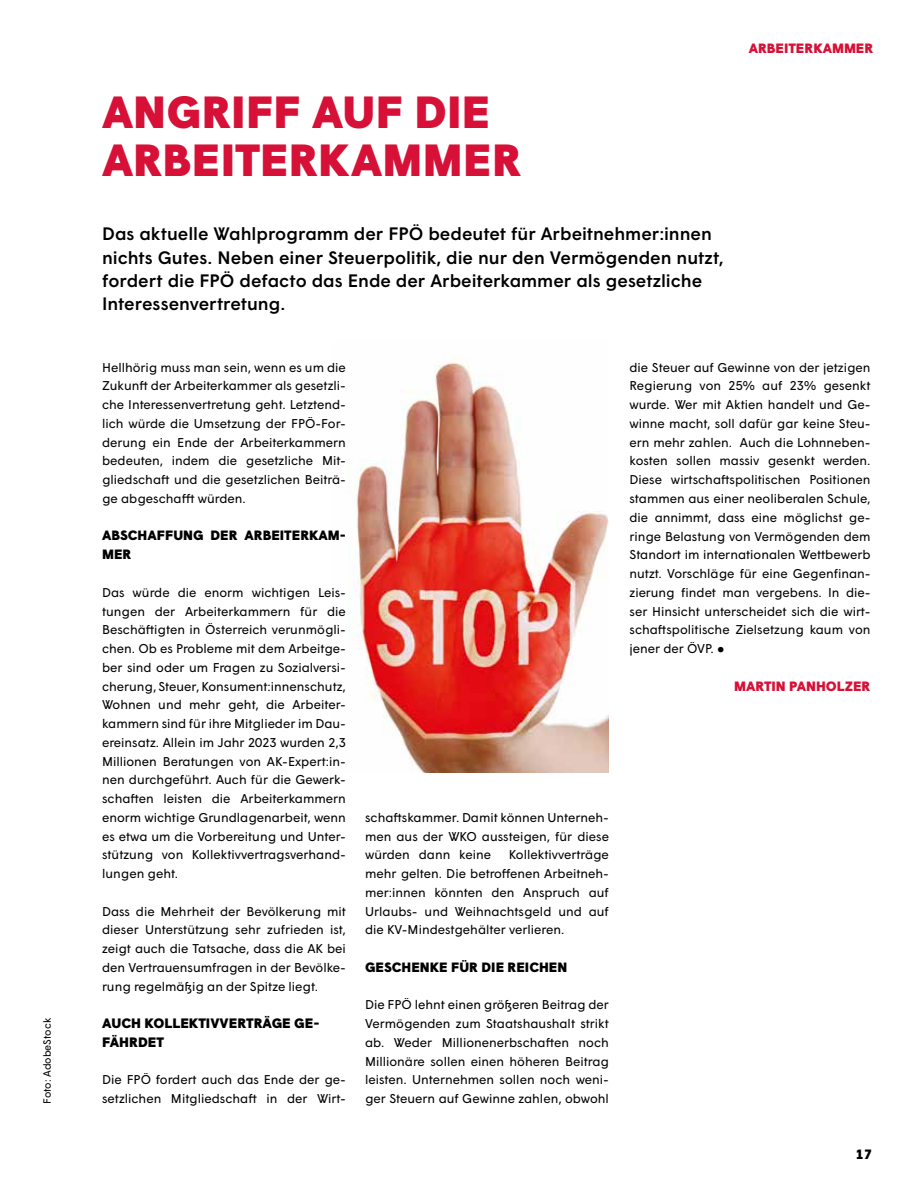
<style>
.page{position:relative;width:906px;height:1191px;background:#fff}
.page>*{position:absolute;margin:0;border:0;box-sizing:border-box;transform-origin:0 0}
.t1{font:900 45px/48px "Wigrum";letter-spacing:.005em;color:#d61036}
.t2{font:500 18px/23.2px "Wigrum";color:#000}
.t3{font:900 13.65px/18.8px "Wigrum";color:#000}
.t4{font:900 13.5px/18.8px "Wigrum";color:#000}
.t5{font:900 13.5px "Wigrum";color:#d61036}
.t6{font:12.75px/18.8px "Wigrum";color:#000;text-align:justify}
.t7{font:10.5px "Wigrum";color:#000}
.s1{font-weight:900;font-size:13.5px}
</style>
<div class="page">
<img style="left:355px;top:360px;width:254px;height:412px">
<p class="t7" style="left:39px;top:1103px;width:87px;rotate:-90deg">Foto: AdobeStock</p>
<h1 class="t1" style="left:102px;top:85px;width:421px">ANGRIFF AUF DIE<br>ARBEITERKAMMER</h1>
<h2 class="t2" style="left:102px;top:221px;width:623px">Das aktuelle Wahlprogramm der FPÖ bedeutet für Arbeitnehmer:innen nichts Gutes. Neben einer Steuerpolitik, die nur den Vermögenden nutzt, fordert die FPÖ defacto das Ende der Arbeiterkammer als gesetzliche Interessenvertretung.</h2>
<p class="t5" style="left:748px;top:38px;width:126px">ARBEITERKAMMER</p>
<p class="t6" style="left:102px;top:357px;width:245px">Hellhörig muss man sein, wenn es um die Zukunft der Arbeiterkammer als gesetzli&shy;che Interessenvertretung geht. Letztend&shy;lich würde die Umsetzung der FPÖ-For&shy;derung ein Ende der Arbeiterkammern bedeuten, indem die gesetzliche Mit&shy;gliedschaft und die gesetzlichen Beiträ&shy;ge abgeschafft würden.</p>
<p class="t4" style="left:102px;top:525px;width:245px">ABSCHAFFUNG DER ARBEITERKAM-<br>MER</p>
<p class="t6" style="left:102px;top:582px;width:245px">Das würde die enorm wichtigen Leis&shy;tungen der Arbeiterkammern für die Beschäftigten in Österreich verunmögli&shy;chen. Ob es Probleme mit dem Arbeitge&shy;ber sind oder um Fragen zu Sozialversi&shy;cherung, Steuer, Konsument:innenschutz, Wohnen und mehr geht, die Arbeiter&shy;kammern sind für ihre Mitglieder im Dau&shy;ereinsatz. Allein im Jahr 2023 wurden 2,3<br>Millionen Beratungen von AK-Expert:in&shy;nen durchgeführt. Auch für die Gewerk&shy;schaften leisten die Arbeiterkammern enorm wichtige Grundlagenarbeit, wenn es etwa um die Vorbereitung und Unter&shy;stützung von Kollektivvertragsverhand&shy;lungen geht.</p>
<p class="t6" style="left:102px;top:901px;width:245px">Dass die Mehrheit der Bevölkerung mit dieser Unterstützung sehr zufrieden ist, zeigt auch die Tatsache, dass die AK bei den Vertrauensumfragen in der Bevölke&shy;rung regelmäßig an der Spitze liegt.</p>
<p class="t3" style="left:102px;top:1013px;width:219px">AUCH KOLLEKTIVVERTRÄGE GE-<br>FÄHRDET</p>
<p class="t6" style="left:102px;top:1069px;width:245px">Die FPÖ fordert auch das Ende der ge&shy;setzlichen Mitgliedschaft in der Wirt-</p>
<p class="t6" style="left:365px;top:807px;width:245px">schaftskammer. Damit können Unterneh&shy;men aus der WKO aussteigen, für diese würden dann keine</p>
<p class="t6" style="left:365px;top:844px;width:245px;text-indent:144px">Kollektivverträge mehr gelten. Die betroffenen Arbeitneh&shy;mer:innen könnten den Anspruch auf Urlaubs- und Weihnachtsgeld und auf die KV-Mindestgehälter verlieren.</p>
<p class="t4" style="left:365px;top:956px;width:204px">GESCHENKE FÜR DIE REICHEN</p>
<p class="t6" style="left:365px;top:994px;width:245px">Die FPÖ lehnt einen größeren Beitrag der Vermögenden zum Staatshaushalt strikt ab. Weder Millionenerbschaften noch Millionäre sollen einen höheren Beitrag leisten. Unternehmen sollen noch weni&shy;ger Steuern auf Gewinne zahlen, obwohl</p>
<p class="t6" style="left:629px;top:357px;width:242px">die Steuer auf Gewinne von der jetzigen Regierung von 25% auf 23% gesenkt wurde. Wer mit Aktien handelt und Ge&shy;winne macht, soll dafür gar keine Steu&shy;ern mehr zahlen. Auch die Lohnneben&shy;kosten sollen massiv gesenkt werden.<br>Diese wirtschaftspolitischen Positionen stammen aus einer neoliberalen Schule, die annimmt, dass eine möglichst ge&shy;ringe Belastung von Vermögenden dem Standort im internationalen Wettbewerb nutzt. Vorschläge für eine Gegenfinan&shy;zierung findet man vergebens. In die&shy;ser Hinsicht unterscheidet sich die wirt&shy;schaftspolitische Zielsetzung kaum von jener der ÖVP. <span class="s1">●</span></p>
<p class="t5" style="left:734px;top:675px;width:138px">MARTIN PANHOLZER</p>
<p class="t4" style="left:855px;top:1144px;width:18px">17</p>
</div>
